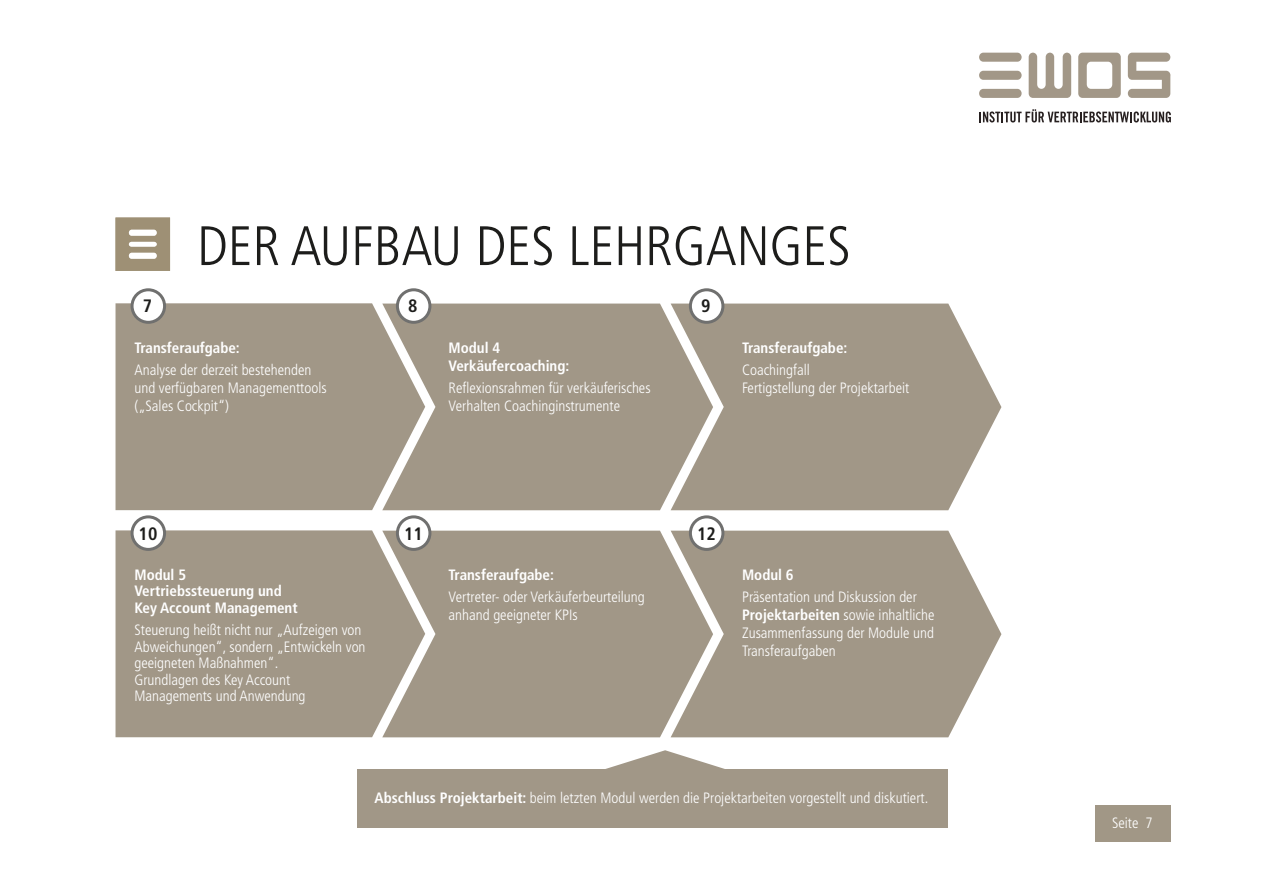
<style>
.page{position:relative;width:1263px;height:893px;background:#fff}
.page>*{position:absolute;margin:0;border:0;box-sizing:border-box;transform-origin:0 0}
.t1{font:300 condensed 55.5px "Frutiger LT Std";color:#1d1d1b}
.t2{font:700 condensed 18px "Frutiger LT Std";color:#1d1d1b}
.t3{font:300 condensed 15px/18px "Frutiger LT Std";color:#fff}
.t4{font:700 condensed 15px/16.5px "Frutiger LT Std";color:#fff}
.s1{font-weight:700}
</style>
<div class="page">
<svg style="left:1128px;top:53px;width:42px;height:45px"></svg>
<svg style="left:979px;top:109px;width:192px;height:13px"></svg>
<svg style="left:979px;top:53px;width:42px;height:45px"></svg>
<svg style="left:1029px;top:53px;width:42px;height:45px"></svg>
<svg style="left:1078px;top:53px;width:43px;height:45px"></svg>
<div style="left:1095px;top:805px;width:76px;height:37px;background:#a19786"></div>
<svg style="left:115px;top:217px;width:56px;height:54px;background:#afa48e"></svg>
<div style="left:116px;top:303px;width:280px;height:207px;background:#a19787"></div>
<div style="left:116px;top:530px;width:280px;height:207px;background:#a19787"></div>
<div style="left:382px;top:304px;width:289px;height:206px;background:#a19787"></div>
<div style="left:382px;top:531px;width:289px;height:206px;background:#a19787"></div>
<svg style="left:671px;top:304px;width:330px;height:206px;background:#aaa293"></svg>
<svg style="left:671px;top:531px;width:330px;height:206px;background:#aaa293"></svg>
<div style="left:132px;top:290px;width:33px;height:32px;background:#fff;border-radius:50%"></div>
<div style="left:131px;top:288px;width:35px;height:36px;border:3px solid #70706f;border-radius:50%"></div>
<div style="left:132px;top:517px;width:33px;height:32px;background:#fff;border-radius:50%"></div>
<div style="left:131px;top:515px;width:35px;height:36px;border:3px solid #70706f;border-radius:50%"></div>
<div style="left:397px;top:290px;width:33px;height:32px;background:#fff;border-radius:50%"></div>
<div style="left:396px;top:288px;width:35px;height:36px;border:3px solid #70706f;border-radius:50%"></div>
<div style="left:397px;top:517px;width:33px;height:32px;background:#fff;border-radius:50%"></div>
<div style="left:396px;top:515px;width:35px;height:36px;border:3px solid #70706f;border-radius:50%"></div>
<div style="left:690px;top:290px;width:33px;height:32px;background:#fff;border-radius:50%"></div>
<div style="left:689px;top:288px;width:35px;height:36px;border:3px solid #70706f;border-radius:50%"></div>
<div style="left:690px;top:517px;width:33px;height:32px;background:#fff;border-radius:50%"></div>
<div style="left:689px;top:515px;width:35px;height:36px;border:3px solid #70706f;border-radius:50%"></div>
<div style="left:358px;top:769px;width:590px;height:59px;background:#a19787"></div>
<svg style="left:606px;top:750px;width:119px;height:19px"></svg>
<p class="t2" style="left:143px;top:295px;width:11px">7</p>
<h1 class="t1" style="left:197px;top:214px;width:655px">DER AUFBAU DES LEHRGANGES</h1>
<p class="t2" style="left:408px;top:295px;width:11px">8</p>
<p class="t2" style="left:701px;top:295px;width:11px">9</p>
<p class="t4" style="left:134px;top:339px;width:107px">Transferaufgabe:</p>
<p class="t3" style="left:134px;top:361px;width:194px">Analyse der derzeit bestehenden und verfügbaren Managementtools („Sales Cockpit“)</p>
<p class="t4" style="left:449px;top:338px;width:122px;line-height:18px">Modul 4<br>Verkäufercoaching:</p>
<p class="t3" style="left:449px;top:379px;width:203px">Reflexionsrahmen für verkäuferisches<br>Verhalten Coachinginstrumente</p>
<p class="t4" style="left:742px;top:339px;width:107px">Transferaufgabe:</p>
<p class="t3" style="left:742px;top:361px;width:169px">Coachingfall<br>Fertigstellung der Projektarbeit</p>
<p class="t2" style="left:139px;top:523px;width:20px">10</p>
<p class="t4" style="left:134px;top:566px;width:165px">Modul 5<br>Vertriebssteuerung und<br>Key Account Management</p>
<p class="t3" style="left:134px;top:622px;width:233px;line-height:16.5px">Steuerung heißt nicht nur „Aufzeigen von<br>Abweichungen“, sondern „Entwickeln von geeigneten Maßnahmen“.<br>Grundlagen des Key Account<br>Managements und Anwendung</p>
<p class="t2" style="left:404px;top:523px;width:20px">11</p>
<p class="t4" style="left:449px;top:566px;width:107px">Transferaufgabe:</p>
<p class="t3" style="left:449px;top:588px;width:198px">Vertreter- oder Verkäuferbeurteilung anhand geeigneter KPIs</p>
<p class="t2" style="left:697px;top:523px;width:20px">12</p>
<p class="t4" style="left:742px;top:566px;width:53px">Modul 6</p>
<p class="t3" style="left:742px;top:588px;width:194px">Präsentation und Diskussion der<br><span class="s1">Projektarbeiten</span> sowie inhaltliche<br>Zusammenfassung der Module und<br>Transferaufgaben</p>
<p class="t3" style="left:375px;top:789px;width:555px"><span class="s1">Abschluss Projektarbeit:</span> beim letzten Modul werden die Projektarbeiten vorgestellt und diskutiert.</p>
<p class="t3" style="left:1112px;top:814px;width:42px">Seite 7</p>
</div>
